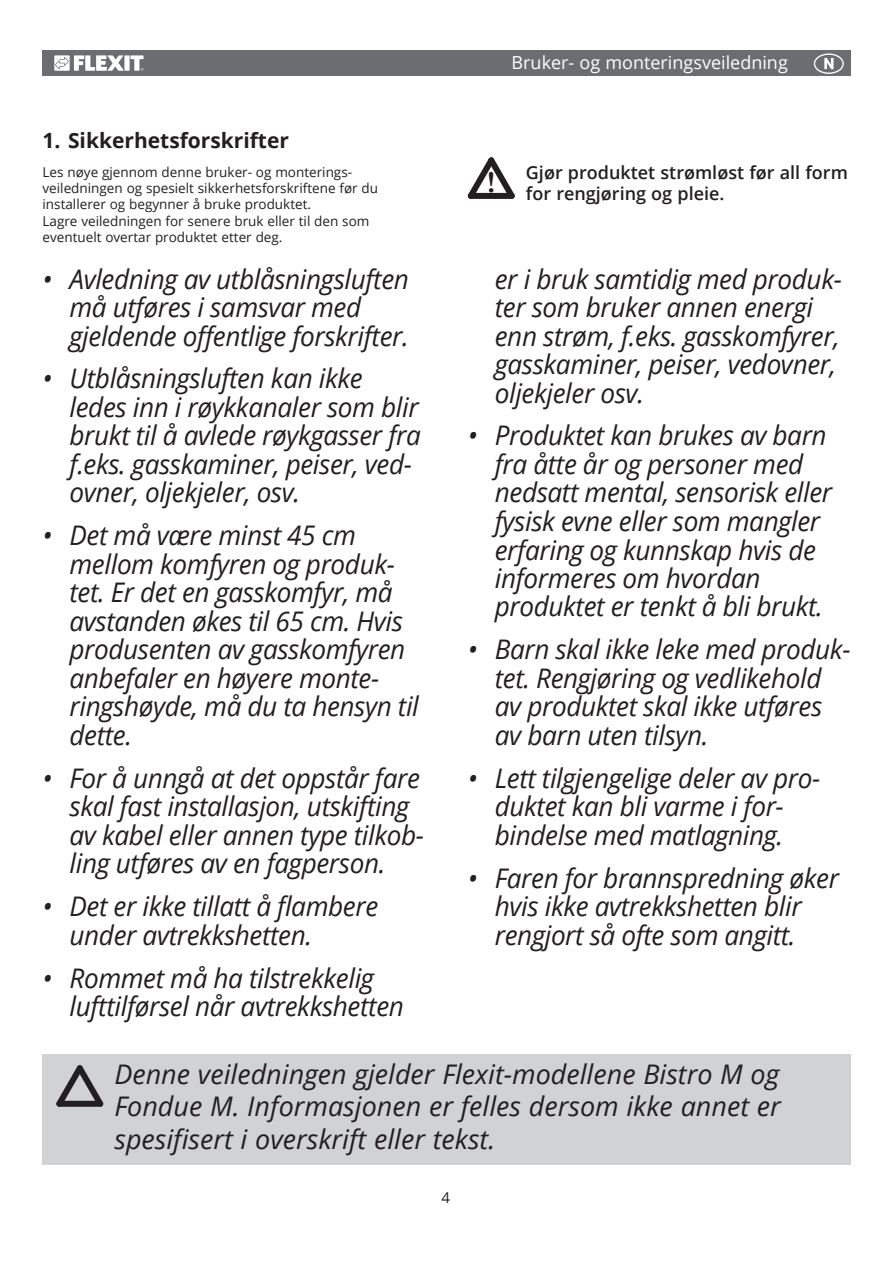
<style>
.page{position:relative;width:893px;height:1263px;background:#fff}
.page>*{position:absolute;margin:0;border:0;box-sizing:border-box;transform-origin:0 0}
.t1{font:italic 27px/28.5px "Open Sans";letter-spacing:-.015em;color:#231f20}
.t2{font:700 21px "Open Sans";color:#231f20}
.t3{font:600 18px/21.8px "Open Sans";color:#231f20}
.t4{font:18px "Open Sans";color:#fff}
.t5{font:15px "Open Sans";color:#231f20}
.t6{font:13.5px/16.2px "Open Sans";color:#231f20}
.s1{font-family:"Garamond";font-weight:700;font-size:31.5px}
</style>
<div class="page">
<div style="left:43px;top:50px;width:807px;height:26px;background:#6c6d70"></div>
<div style="left:124px;top:55px;width:6px;height:16px;background:#fff"></div>
<svg style="left:130px;top:55px;width:14px;height:16px"></svg>
<svg style="left:54px;top:55px;width:70px;height:16px"></svg>
<div style="left:814px;top:53px;width:30px;height:21px;border:1px solid #fff;border-radius:50%"></div>
<svg style="left:824px;top:58px;width:9px;height:11px"></svg>
<div style="left:43px;top:1054px;width:807px;height:111px;background:#d1d2d4"></div>
<svg style="left:56px;top:1065px;width:48px;height:42px"></svg>
<svg style="left:467px;top:157px;width:48px;height:42px"></svg>
<p class="t2" style="left:43px;top:125px;width:248px">1. Sikkerhetsforskrifter</p>
<p class="t6" style="left:43px;top:164px;width:337px">Les nøye gjennom denne bruker- og monterings&shy;veiledningen og spesielt sikkerhetsforskriftene før du installerer og begynner å bruke produktet.<br>Lagre veiledningen for senere bruk eller til den som eventuelt overtar produktet etter deg.</p>
<p class="t1" style="left:70px;top:264px;width:341px;text-indent:-27px">• Avledning av utblåsningsluften må utføres i samsvar med gjeldende offentlige forskrifter.</p>
<p class="t1" style="left:70px;top:364px;width:353px;text-indent:-27px">• Utblåsningsluften kan ikke ledes inn i røykkanaler som blir brukt til å avlede røykgasser fra f.eks. gasskaminer, peiser, ved&shy;ovner, oljekjeler, osv.</p>
<p class="t1" style="left:70px;top:521px;width:351px;text-indent:-27px">• Det må være minst 45 cm mellom komfyren og produk&shy;tet. Er det en gasskomfyr, må avstanden økes til 65 cm. Hvis produsenten av gasskomfyren anbefaler en høyere monte&shy;ringshøyde, må du ta hensyn til dette.</p>
<p class="t1" style="left:70px;top:763px;width:356px;text-indent:-27px">• For å unngå at det oppstår fare skal fast installasjon, utskifting av kabel eller annen type tilkob&shy;ling utføres av en fag person.</p>
<p class="t1" style="left:70px;top:891px;width:310px;text-indent:-27px">• Det er ikke tillatt å flambere under avtrekkshetten.</p>
<p class="t1" style="left:70px;top:963px;width:336px;text-indent:-27px">• Rommet må ha tilstrekkelig lufttilførsel når avtrekkshetten</p>
<p class="t4" style="left:512px;top:50px;width:278px">Bruker- og monteringsveiledning</p>
<p class="t3" style="left:526px;top:161px;width:323px;text-indent:-39px"><span class="s1">!</span> Gjør produktet strømløst før all form for rengjøring og pleie.</p>
<p class="t1" style="left:495px;top:264px;width:349px">er i bruk samtidig med produk&shy;ter som bruker annen energi enn strøm, f.eks. gasskomfyrer, gasskaminer, peiser, vedovner, oljekjeler osv.</p>
<p class="t1" style="left:495px;top:421px;width:339px;text-indent:-27px">• Produktet kan brukes av barn fra åtte år og personer med nedsatt mental, sensorisk eller fysisk evne eller som mangler erfaring og kunnskap hvis de informeres om hvordan produktet er tenkt å bli brukt.</p>
<p class="t1" style="left:495px;top:635px;width:357px;text-indent:-27px">• Barn skal ikke leke med produk&shy;tet. Rengjøring og vedlike hold av produktet skal ikke utføres av barn uten tilsyn.</p>
<p class="t1" style="left:468px;top:763px;width:354px;text-align:center">• Lett tilgjengelige deler av pro&shy;duktet kan bli varme i for&shy;bindelse med matlagning.</p>
<p class="t1" style="left:495px;top:863px;width:346px;text-indent:-27px">• Faren for brannspredning øker hvis ikke avtrekkshetten blir rengjort så ofte som angitt.</p>
<p class="t1" style="left:114px;top:1057px;width:668px;line-height:32.5px;text-align:justify">Denne veiledningen gjelder Flexit-modellene Bistro M og Fondue M. Informasjonen er felles dersom ikke annet er spesifisert i overskrift eller tekst.</p>
<p class="t5" style="left:441px;top:1187px;width:10px">4</p>
</div>
